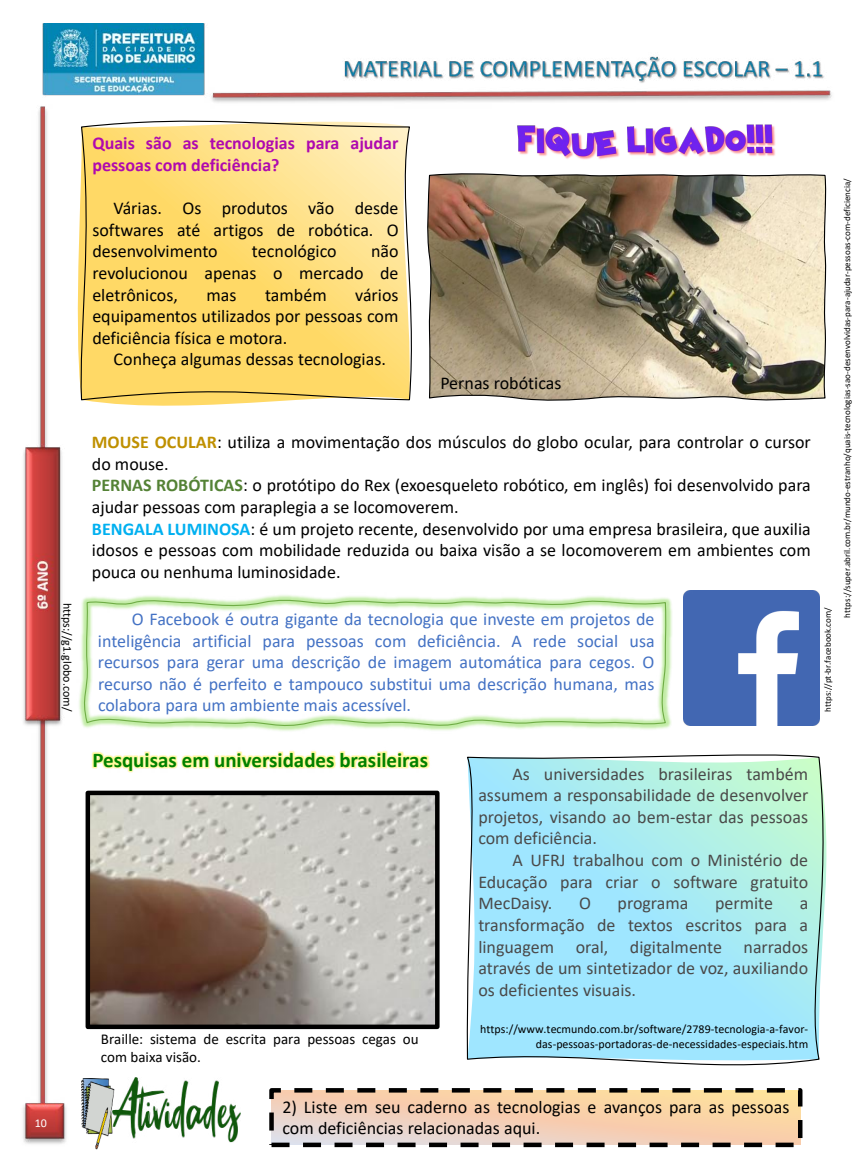
<style>
.page{position:relative;width:859px;height:1170px;background:#fff}
.page>*{position:absolute;margin:0;border:0;box-sizing:border-box;transform-origin:0 0}
.t1{font:700 21px "Calibri";color:#008000}
.t2{font:18px/21.6px "Calibri";color:#000;text-align:justify}
.t3{font:18px/21.6px "Calibri";color:#4a4949;text-align:justify}
.t4{font:18px/21.6px "Calibri";color:#4472c4;text-align:justify}
.t5{font:700 18px/21.6px "Calibri";color:#af09af}
.t6{font:15px/18px "Calibri";color:#000}
.t7{font:12px/14.4px "Calibri";color:#000;text-align:right}
.t8{font:12px "Calibri";color:#fff}
.t9{font:9px "Calibri";color:#000}
.s1{font-weight:700;color:#bf9000}
.s2{font-weight:700;color:#548235}
.s3{font-weight:700;color:#00b0f0}
</style>
<div class="page">
<img style="left:23px;top:23px;width:809px;height:1121px">
<img style="left:76px;top:592px;width:598px;height:141px">
<svg style="left:80px;top:594px;width:587px;height:137px"></svg>
<img style="left:425px;top:173px;width:403px;height:228px">
<svg style="left:72px;top:122px;width:340px;height:287px"></svg>
<svg style="left:79px;top:114px;width:338px;height:287px;background:#fbdc7f"></svg>
<img style="left:684px;top:590px;width:135px;height:135px">
<svg style="left:466px;top:750px;width:366px;height:325px;background:#aee9f3"></svg>
<img style="left:91px;top:795px;width:344px;height:228px">
<div style="left:86px;top:790px;width:354px;height:238px;border:4px solid #000"></div>
<img style="left:77px;top:739px;width:336px;height:49px">
<img style="left:413px;top:739px;width:35px;height:49px">
<img style="left:516px;top:123px;width:261px;height:37px">
<svg style="left:274px;top:1092px;width:523px;height:49px;background:#f3d1b2"></svg>
<div style="left:269px;top:1087px;width:533px;height:59px;border:4px dashed #000"></div>
<img style="left:82px;top:1078px;width:35px;height:72px">
<img style="left:112px;top:1077px;width:129px;height:65px">
<p class="t5" style="left:92px;top:132px;width:308px">Quais são as tecnologias para ajudar pessoas com deficiência?</p>
<p class="t2" style="left:92px;top:197px;width:308px;text-indent:21px">Várias. Os produtos vão desde softwares até artigos de robótica. O desenvolvimento</p>
<p class="t2" style="left:252px;top:240px;width:86px">tecnológico</p>
<p class="t2" style="left:92px;top:240px;width:308px;text-indent:279px">não revolucionou apenas o mercado de eletrônicos,</p>
<p class="t2" style="left:92px;top:283px;width:308px;text-indent:263px">vários equipamentos utilizados por pessoas com deficiência física e motora.</p>
<p class="t2" style="left:114px;top:348px;width:274px">Conheça algumas dessas tecnologias.</p>
<p class="t2" style="left:206px;top:283px;width:32px">mas</p>
<p class="t2" style="left:265px;top:283px;width:63px">também</p>
<p class="t2" style="left:440px;top:372px;width:123px">Pernas robóticas</p>
<p class="t2" style="left:92px;top:431px;width:720px;text-align:left"><span class="s1">MOUSE OCULAR</span>: utiliza a movimentação dos músculos do globo ocular, para controlar o cursor do mouse.<br><span class="s2">PERNAS ROBÓTICAS</span>: o protótipo do Rex (exoesqueleto robótico, em inglês) foi desenvolvido para ajudar pessoas com paraplegia a se locomoverem.<br><span class="s3">BENGALA LUMINOSA</span>: é um projeto recente, desenvolvido por uma empresa brasileira, que auxilia idosos e pessoas com mobilidade reduzida ou baixa visão a se locomoverem em ambientes com pouca ou nenhuma luminosidade.</p>
<p class="t7" style="left:75px;top:602px;width:110px;rotate:90deg">https://g1.globo.com/</p>
<p class="t9" style="left:821px;top:711px;width:106px;rotate:-90deg">https://pt-br.facebook.com/</p>
<p class="t4" style="left:98px;top:607px;width:558px;text-indent:34px">O Facebook é outra gigante da tecnologia que investe em projetos de inteligência artificial para pessoas com deficiência. A rede social usa recursos para gerar uma descrição de imagem automática para cegos. O recurso não é perfeito e tampouco substitui uma descrição humana, mas colabora para um ambiente mais acessível.</p>
<p class="t9" style="left:841px;top:617px;width:440px;rotate:-90deg">https://super.abril.com.br/mundo-estranho/quais-tecnologias-sao-desenvolvidas-para-ajudar-pessoas-com-deficiencia/</p>
<p class="t8" style="left:35px;top:1114px;width:14px">10</p>
<p class="t1" style="left:92px;top:745px;width:337px">Pesquisas em universidades brasileiras</p>
<p class="t6" style="left:101px;top:1029px;width:319px">Braille: sistema de escrita para pessoas cegas ou com baixa visão.</p>
<p class="t3" style="left:478px;top:762px;width:331px;text-indent:34px">As universidades brasileiras também assumem a responsabilidade de desenvolver projetos, visando ao bem-estar das pessoas com deficiência.</p>
<p class="t3" style="left:478px;top:848px;width:331px;text-indent:34px">A UFRJ trabalhou com o Ministério de Educação para criar o software gratuito MecDaisy.</p>
<p class="t3" style="left:579px;top:892px;width:13px">O</p>
<p class="t3" style="left:618px;top:892px;width:72px">programa</p>
<p class="t3" style="left:715px;top:892px;width:60px">permite</p>
<p class="t3" style="left:478px;top:892px;width:331px;text-indent:321px">a transformação de textos escritos para a linguagem oral, digitalmente narrados através de um sintetizador de voz, auxiliando os deficientes visuais.</p>
<p class="t7" style="left:480px;top:1021px;width:330px">https://www.tecmundo.com.br/software/2789-tecnologia-a-favor&shy;das-pessoas-portadoras-de-necessidades-especiais.htm</p>
<p class="t2" style="left:282px;top:1095px;width:508px">2) Liste em seu caderno as tecnologias e avanços para as pessoas com deficiências relacionadas aqui.</p>
</div>
